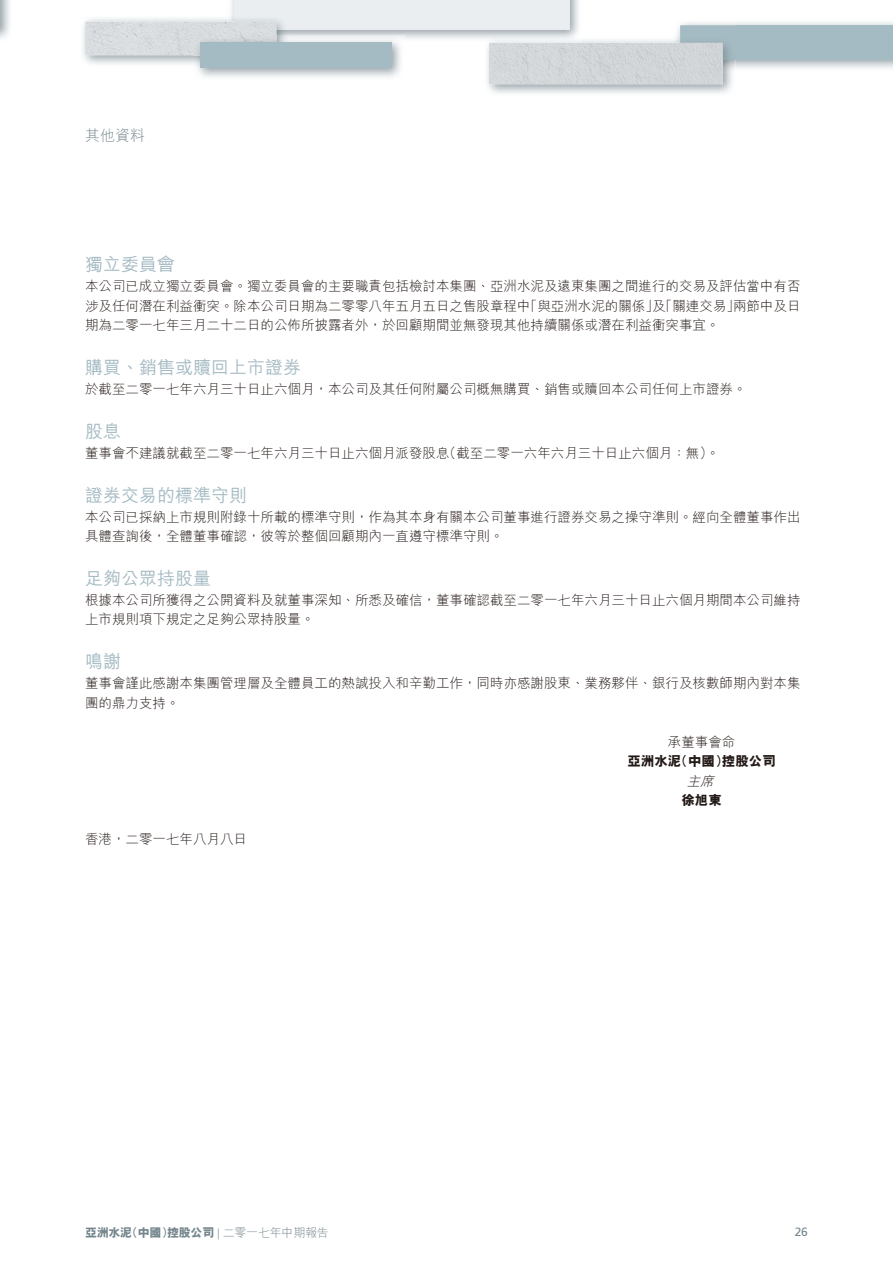
<style>
.page{position:relative;width:893px;height:1263px;background:#fff}
.page>*{position:absolute;margin:0;border:0;box-sizing:border-box;transform-origin:0 0}
.t1{font:18px "M Hei HK Medium E Ten B5 H";color:#a5bbc3}
.t2{font:15px "M Hei HK Light E Ten B5 H";color:#74858c}
.t3{font:13.5px/19.5px "M Hei HK Light E Ten B5 H";color:#231916}
.t4{font:13.5px "M Hei HK Xbold E Ten B5 H";color:#231916}
.t5{font:italic 13.5px "M Hei HK Light E Ten B5 H";color:#231916}
.t6{font:12px "M Hei HK Xbold E Ten B5 H";letter-spacing:-.02em;color:#74858c}
.t7{font:12px "Frutiger LT Std";color:#74858c}
.s1{font-family:"M Hei HK Light E Ten B5 H"}
</style>
<div class="page">
<div style="left:680px;top:26px;width:213px;height:34px;background:#a5bbc3"></div>
<img style="left:487px;top:21px;width:248px;height:73px">
<img style="left:723px;top:26px;width:12px;height:34px">
<img style="left:0;top:0;width:723px;height:84px">
<img style="left:193px;top:43px;width:211px;height:37px">
<img style="left:276px;top:36px;width:128px;height:7px">
<img style="left:193px;top:36px;width:83px;height:19px">
<div style="left:200px;top:43px;width:191px;height:25px;background:#a5bbc3"></div>
<p class="t2" style="left:85px;top:130px;width:61px">其他資料</p>
<h1 class="t1" style="left:85px;top:258px;width:92px">獨立委員會</h1>
<p class="t3" style="left:85px;top:278px;width:717px;text-align:justify">本公司已成立獨立委員會。獨立委員會的主要職責包括檢討本集團、亞洲水泥及遠東集團之間進行的交易及評估當中有否涉及任何潛在利益衝突。除本公司日期為二零零八年五月五日之售股章程中「與亞洲水泥的關係」及「關連交易」兩節中及日期為二零一七年三月二十二日的公佈所披露者外，於回顧期間並無發現其他持續關係或潛在利益衝突事宜。</p>
<h1 class="t1" style="left:85px;top:360px;width:218px">購買、銷售或贖回上市證券</h1>
<p class="t3" style="left:85px;top:381px;width:663px">於截至二零一七年六月三十日止六個月，本公司及其任何附屬公司概無購買、銷售或贖回本公司任何上市證券。</p>
<h1 class="t1" style="left:85px;top:424px;width:37px">股息</h1>
<p class="t3" style="left:85px;top:445px;width:636px">董事會不建議就截至二零一七年六月三十日止六個月派發股息（截至二零一六年六月三十日止六個月：無）。</p>
<h1 class="t1" style="left:85px;top:488px;width:164px">證券交易的標準守則</h1>
<p class="t3" style="left:85px;top:509px;width:717px">本公司已採納上市規則附錄十所載的標準守則，作為其本身有關本公司董事進行證券交易之操守準則。經向全體董事作出具體查詢後，全體董事確認，彼等於整個回顧期內一直遵守標準守則。</p>
<h1 class="t1" style="left:85px;top:571px;width:128px">足夠公眾持股量</h1>
<p class="t3" style="left:85px;top:592px;width:717px">根據本公司所獲得之公開資料及就董事深知、所悉及確信，董事確認截至二零一七年六月三十日止六個月期間本公司維持上市規則項下規定之足夠公眾持股量。</p>
<h1 class="t1" style="left:85px;top:654px;width:37px">鳴謝</h1>
<p class="t3" style="left:85px;top:675px;width:717px">董事會謹此感謝本集團管理層及全體員工的熱誠投入和辛勤工作，同時亦感謝股東、業務夥伴、銀行及核數師期內對本集團的鼎力支持。</p>
<p class="t3" style="left:668px;top:734px;width:69px">承董事會命</p>
<p class="t4" style="left:627px;top:756px;width:150px">亞洲水泥（中國）控股公司</p>
<p class="t5" style="left:687px;top:775px;width:32px">主席</p>
<p class="t4" style="left:681px;top:795px;width:42px">徐旭東</p>
<p class="t3" style="left:85px;top:831px;width:163px">香港，二零一七年八月八日</p>
<p class="t6" style="left:85px;top:1228px;width:245px">亞洲水泥（中國）控股公司 <span class="s1">| 二零一七年中期報告</span></p>
<p class="t7" style="left:795px;top:1226px;width:15px">26</p>
</div>
